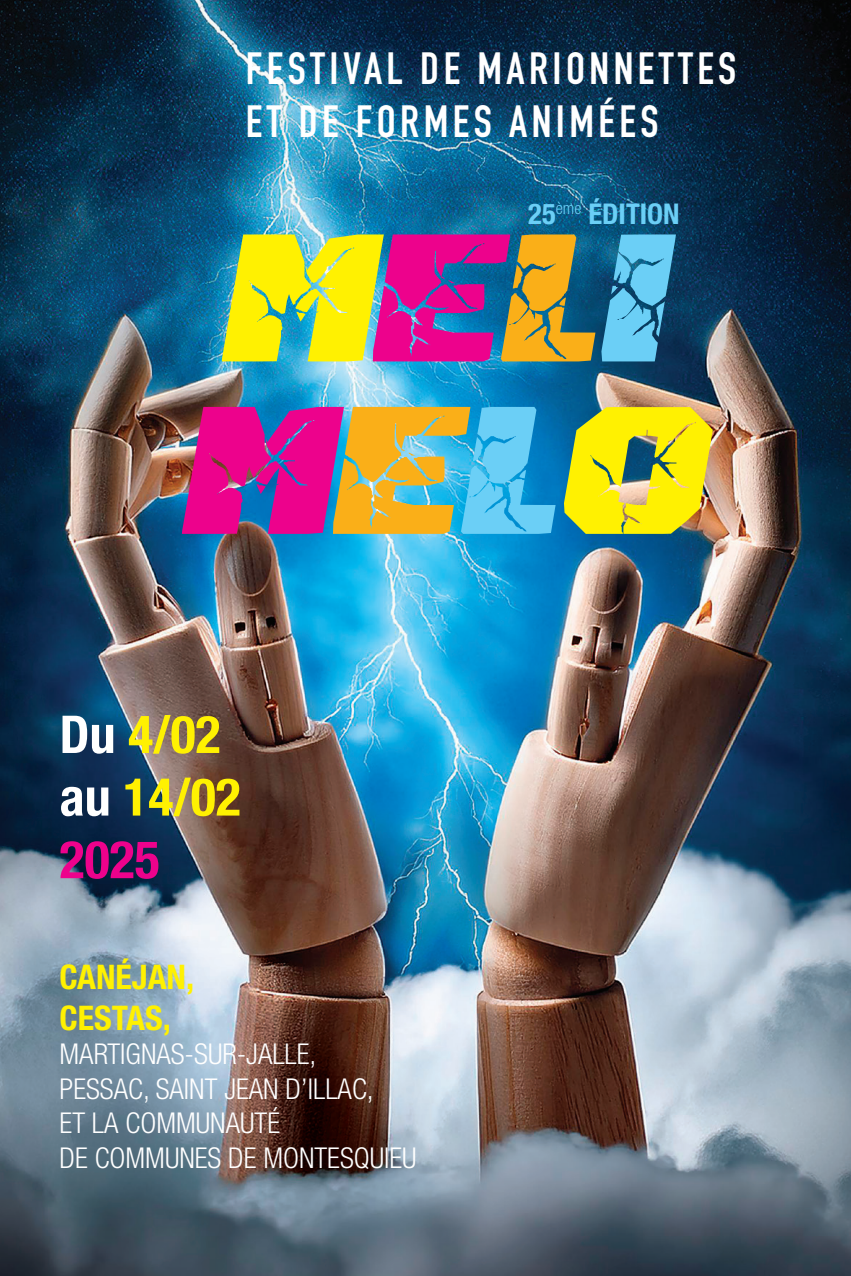
<style>
.page{position:relative;width:851px;height:1276px;background:#fff}
.page>*{position:absolute;margin:0;border:0;box-sizing:border-box;transform-origin:0 0}
.t1{font:186px "Vehicle Breaks Down";color:#fff101}
.t2{font:186px "Vehicle Breaks Down";color:#ed028c}
.t3{font:700 condensed 52.2px/62.7px "Helvetica Neue LT Pro";color:#fff101}
.t4{font:700 44.4px "DIN Condensed";letter-spacing:.1em;color:#fff}
.t5{font:700 condensed 33.9px "Helvetica Neue LT Pro";color:#fff101}
.t6{font:300 condensed 28.8px "Helvetica Neue LT Pro";color:#fff}
.t7{font:700 condensed 28.5px "Helvetica Neue LT Pro";color:#6bcff6}
.s1{color:#ed028c}
.s2{color:#faaf18}
.s3{color:#6bcff6}
.s4{color:#fff101}
.s5{color:#fff}
</style>
<div class="page">
<img style="left:0;top:0;width:850px;height:1276px">
<p class="t4" style="left:246px;top:38px;width:492px">FESTIVAL DE MARIONNETTES</p>
<p class="t4" style="left:246px;top:91px;width:414px">ET DE FORMES ANIMÉES</p>
<p class="t7" style="left:528px;top:196px;width:153px">25<sup>ème</sup> ÉDITION</p>
<p class="t1" style="left:217px;top:231px;width:443px">M<span class="s1">E</span><span class="s2">L</span><span class="s3">I</span></p>
<p class="t2" style="left:178px;top:404px;width:523px">M<span class="s2">E</span><span class="s3">L</span><span class="s4">O</span></p>
<p class="t3" style="left:60px;top:702px;width:162px"><span class="s5">Du</span> 4/02</p>
<p class="t3" style="left:60px;top:765px;width:183px"><span class="s5">au</span> 14/02<br><span class="s1">2025</span></p>
<p class="t5" style="left:60px;top:956px;width:136px">CANÉJAN,</p>
<p class="t5" style="left:60px;top:997px;width:113px">CESTAS,</p>
<p class="t6" style="left:60px;top:1037px;width:258px">MARTIGNAS-SUR-JALLE,</p>
<p class="t6" style="left:60px;top:1071px;width:316px">PESSAC, SAINT JEAN D’ILLAC,</p>
<p class="t6" style="left:60px;top:1106px;width:222px">ET LA COMMUNAUTÉ</p>
<p class="t6" style="left:60px;top:1140px;width:358px">DE COMMUNES DE MONTESQUIEU</p>
</div>
